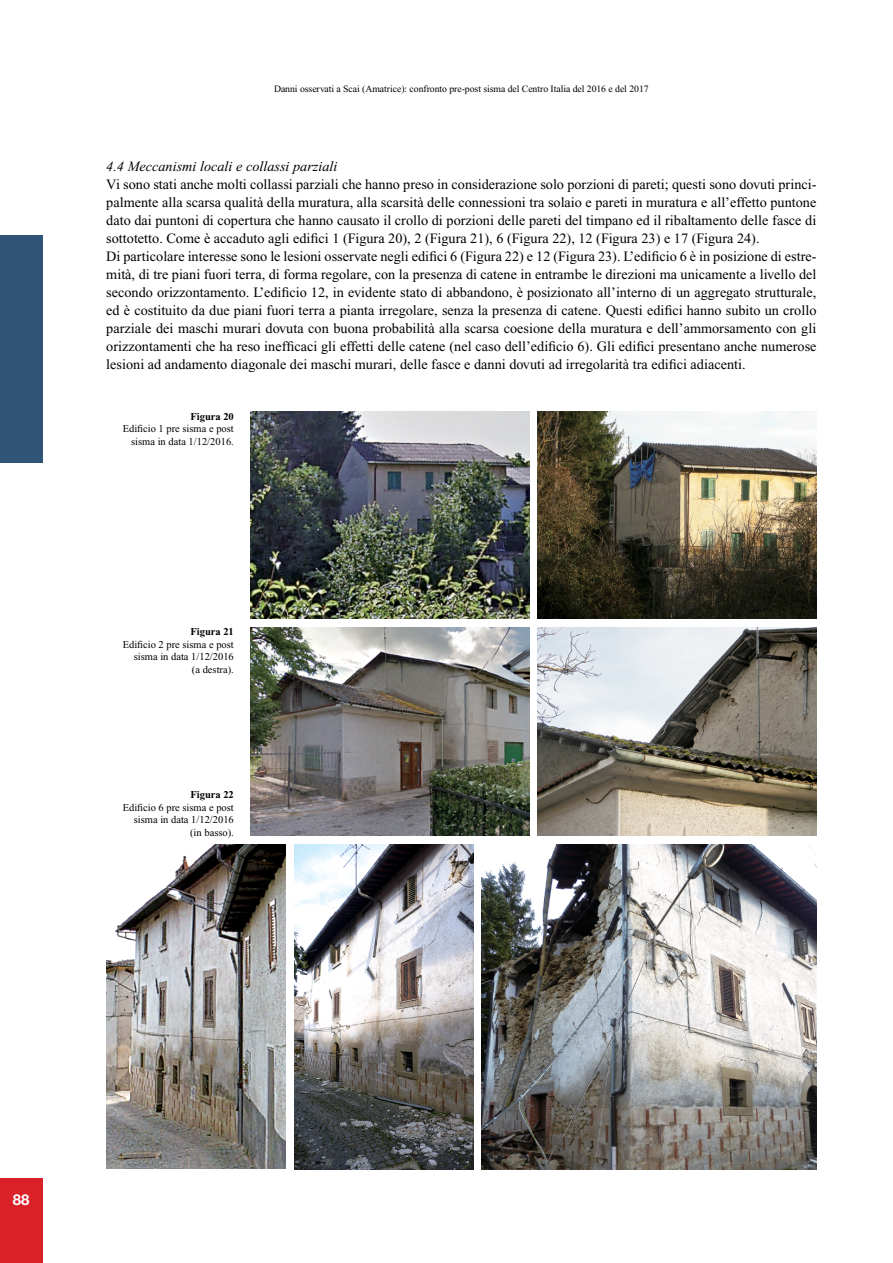
<style>
.page{position:relative;width:893px;height:1263px;background:#fff}
.page>*{position:absolute;margin:0;border:0;box-sizing:border-box;transform-origin:0 0}
.t1{font:700 15px "Helvetica Neue";color:#fff}
.t2{font:14.25px/18px "Times New Roman";color:#000}
.t3{font:italic 14.25px "Times New Roman";color:#000}
.t4{font:10.5px/12.6px "Times New Roman";color:#000;text-align:right}
.t5{font:700 10.5px "Times New Roman";color:#000}
.t6{font:9.75px "Times New Roman";letter-spacing:-.005em;color:#000}
</style>
<div class="page">
<div style="left:0;top:1178px;width:43px;height:85px;background:#da2128"></div>
<div style="left:0;top:236px;width:43px;height:227px;background:#2f5476"></div>
<img style="left:251px;top:411px;width:278px;height:207px">
<img style="left:538px;top:411px;width:278px;height:207px">
<img style="left:251px;top:627px;width:278px;height:209px">
<img style="left:538px;top:627px;width:278px;height:209px">
<img style="left:106px;top:844px;width:180px;height:325px">
<img style="left:294px;top:844px;width:179px;height:325px">
<img style="left:482px;top:844px;width:334px;height:325px">
<p class="t6" style="left:274px;top:84px;width:376px">Danni osservati a Scai (Amatrice): confronto pre-post sisma del Centro Italia del 2016 e del 2017</p>
<p class="t3" style="left:106px;top:158px;width:233px">4.4 Meccanismi locali e collassi parziali</p>
<p class="t2" style="left:106px;top:175px;width:712px">Vi sono stati anche molti collassi parziali che hanno preso in considerazione solo porzioni di pareti; questi sono dovuti princi&shy;palmente alla scarsa qualità della muratura, alla scarsità delle connessioni tra solaio e pareti in muratura e all’effetto puntone dato dai puntoni di copertura che hanno causato il crollo di porzioni delle pareti del timpano ed il ribaltamento delle fasce di sottotetto. Come è accaduto agli edifici 1 (Figura 20), 2 (Figura 21), 6 (Figura 22), 12 (Figura 23) e 17 (Figura 24).<br>Di particolare interesse sono le lesioni osservate negli edifici 6 (Figura 22) e 12 (Figura 23). L’edificio 6 è in posizione di estre&shy;mità, di tre piani fuori terra, di forma regolare, con la presenza di catene in entrambe le direzioni ma unicamente a livello del secondo orizzontamento. L’edificio 12, in evidente stato di abbandono, è posizionato all’interno di un aggregato strutturale, ed è costituito da due piani fuori terra a pianta irregolare, senza la presenza di catene. Questi edifici hanno subito un crollo parziale dei maschi murari dovuta con buona probabilità alla scarsa coesione della muratura e dell’ammorsamento con gli orizzontamenti che ha reso inefficaci gli effetti delle catene (nel caso dell’edificio 6). Gli edifici presentano anche numerose lesioni ad andamento diagonale dei maschi murari, delle fasce e danni dovuti ad irregolarità tra edifici adiacenti.</p>
<p class="t5" style="left:191px;top:410px;width:45px">Figura 20</p>
<p class="t4" style="left:123px;top:422px;width:113px">Edificio 1 pre sisma e post sisma in data 1/12/2016.</p>
<p class="t5" style="left:191px;top:626px;width:45px">Figura 21</p>
<p class="t4" style="left:123px;top:638px;width:113px">Edificio 2 pre sisma e post sisma in data 1/12/2016<br>(a destra).</p>
<p class="t5" style="left:191px;top:789px;width:45px">Figura 22</p>
<p class="t4" style="left:123px;top:801px;width:113px">Edificio 6 pre sisma e post sisma in data 1/12/2016 (in basso).</p>
<p class="t1" style="left:13px;top:1190px;width:18px">88</p>
</div>
